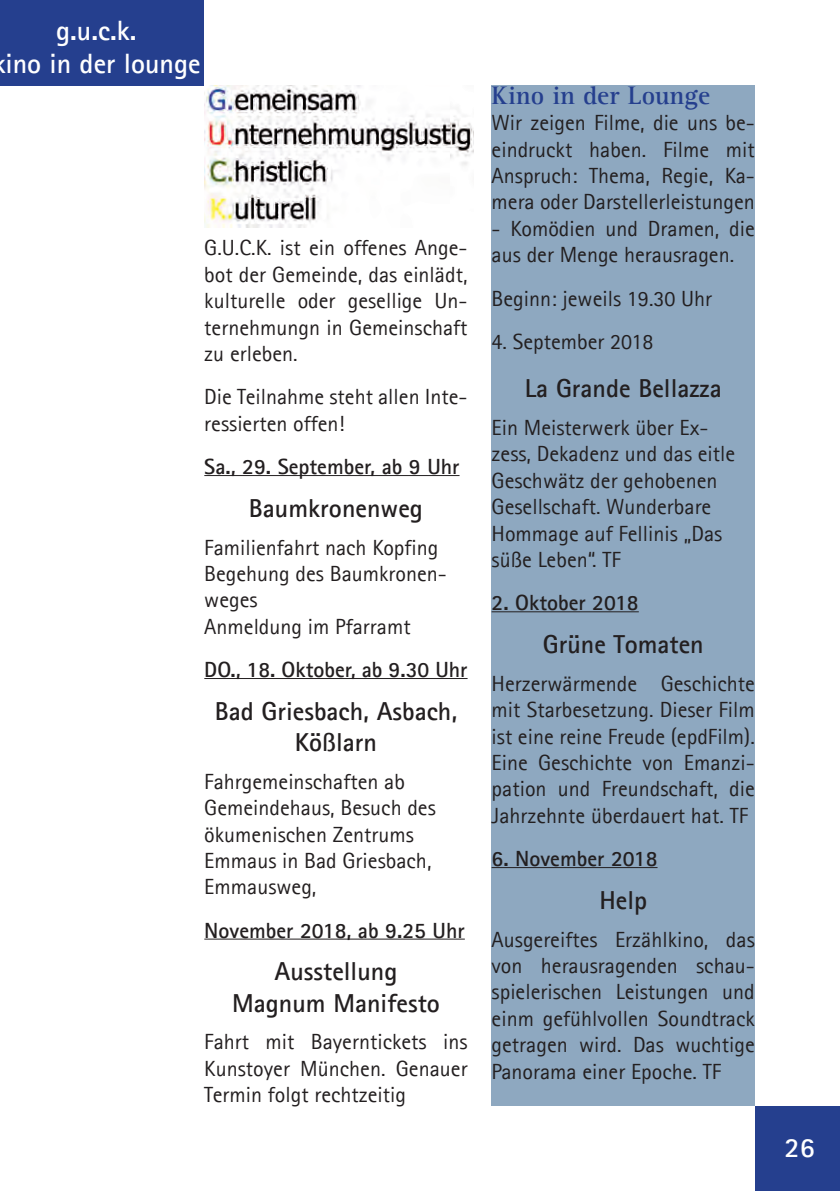
<style>
.page{position:relative;width:840px;height:1191px;background:#fff}
.page>*{position:absolute;margin:0;border:0;box-sizing:border-box;transform-origin:0 0}
.t1{font:700 28px/33.6px "Agfa Rotis Sans Serif";color:#fff;text-align:center}
.t2{font:700 26px/31.2px "Agfa Rotis Sans Serif";color:#231f20;text-align:center}
.t3{font:700 26px "Agfa Rotis Serif";color:#253f8e}
.t4{font:22px/26.4px "Agfa Rotis Sans Serif";color:#231f20;text-align:justify}
.t5{font:700 22px "Agfa Rotis Sans Serif";color:#231f20}
</style>
<div class="page">
<div style="left:0;top:0;width:204px;height:86px;background:#253f8e"></div>
<div style="left:754px;top:1106px;width:85px;height:85px;background:#253f8e"></div>
<img style="left:204px;top:86px;width:269px;height:141px">
<hr style="left:204px;top:475px;width:255px;height:1px;background:#231f20">
<hr style="left:204px;top:678px;width:263px;height:1px;background:#231f20">
<hr style="left:204px;top:938px;width:260px;height:1px;background:#231f20">
<div style="left:491px;top:86px;width:263px;height:1020px;background:#8ea8c0"></div>
<hr style="left:491px;top:611px;width:147px;height:1px;background:#231f20">
<hr style="left:491px;top:867px;width:166px;height:1px;background:#231f20">
<p class="t1" style="left:5px;top:13px;width:196px">g.u.c.k.<br>ino in der lounge</p>
<p class="t4" style="left:204px;top:234px;width:264px">G.U.C.K. ist ein offenes Ange&shy;bot der Gemeinde, das einlädt, kulturelle oder gesellige Un&shy;ternehmungn in Gemeinschaft zu erleben.</p>
<p class="t4" style="left:204px;top:383px;width:264px">Die Teilnahme steht allen Inte&shy;ressierten offen!</p>
<p class="t5" style="left:204px;top:453px;width:256px">Sa., 29. September, ab 9 Uhr</p>
<p class="t2" style="left:249px;top:492px;width:175px">Baumkronenweg</p>
<p class="t4" style="left:204px;top:534px;width:244px;text-align:left">Familienfahrt nach Kopfing<br>Begehung des Baumkronen&shy;weges<br>Anmeldung im Pfarramt</p>
<p class="t5" style="left:204px;top:656px;width:264px">DO., 18. Oktober, ab 9.30 Uhr</p>
<p class="t2" style="left:215px;top:695px;width:244px">Bad Griesbach, Asbach,<br>Kößlarn</p>
<p class="t4" style="left:204px;top:768px;width:233px;text-align:left">Fahrgemeinschaften ab<br>Gemeindehaus, Besuch des ökumenischen Zentrums<br>Emmaus in Bad Griesbach,<br>Emmausweg,</p>
<p class="t5" style="left:204px;top:916px;width:262px">November 2018, ab 9.25 Uhr</p>
<p class="t2" style="left:232px;top:955px;width:209px">Ausstellung<br>Magnum Manifesto</p>
<p class="t4" style="left:204px;top:1028px;width:265px">Fahrt mit Bayerntickets ins Kunstoyer München. Genauer Termin folgt rechtzeitig</p>
<p class="t3" style="left:491px;top:80px;width:220px">Kino in der Lounge</p>
<p class="t4" style="left:491px;top:109px;width:264px">Wir zeigen Filme, die uns be&shy;eindruckt haben. Filme mit Anspruch: Thema, Regie, Ka&shy;mera oder Darstellerleistungen</p>
<p class="t4" style="left:491px;top:215px;width:264px">- Komödien und Dramen, die aus der Menge herausragen.</p>
<p class="t4" style="left:491px;top:285px;width:222px">Beginn: jeweils 19.30 Uhr</p>
<p class="t4" style="left:491px;top:328px;width:163px">4. September 2018</p>
<p class="t2" style="left:524px;top:372px;width:198px">La Grande Bellazza</p>
<p class="t4" style="left:491px;top:414px;width:245px;text-align:left">Ein Meisterwerk über Ex&shy;zess, Dekadenz und das eitle<br>Geschwätz der gehobenen<br>Gesellschaft. Wunderbare<br>Hommage auf Fellinis „Das süße Leben“. TF</p>
<p class="t5" style="left:491px;top:589px;width:149px">2. Oktober 2018</p>
<p class="t2" style="left:542px;top:628px;width:162px">Grüne Tomaten</p>
<p class="t4" style="left:491px;top:670px;width:265px">Herzerwärmende Geschichte mit Starbesetzung. Dieser Film ist eine reine Freude (epdFilm).<br>Eine Geschichte von Emanzi&shy;pation und Freundschaft, die Jahrzehnte überdauert hat. TF</p>
<p class="t5" style="left:491px;top:845px;width:167px">6. November 2018</p>
<p class="t2" style="left:599px;top:884px;width:49px">Help</p>
<p class="t4" style="left:491px;top:925px;width:264px">Ausgereiftes Erzählkino, das von herausragenden schau&shy;spielerischen Leistungen und einm gefühlvollen Soundtrack getragen wird. Das wuchtige Panorama einer Epoche. TF</p>
<p class="t1" style="left:784px;top:1130px;width:32px">26</p>
</div>
